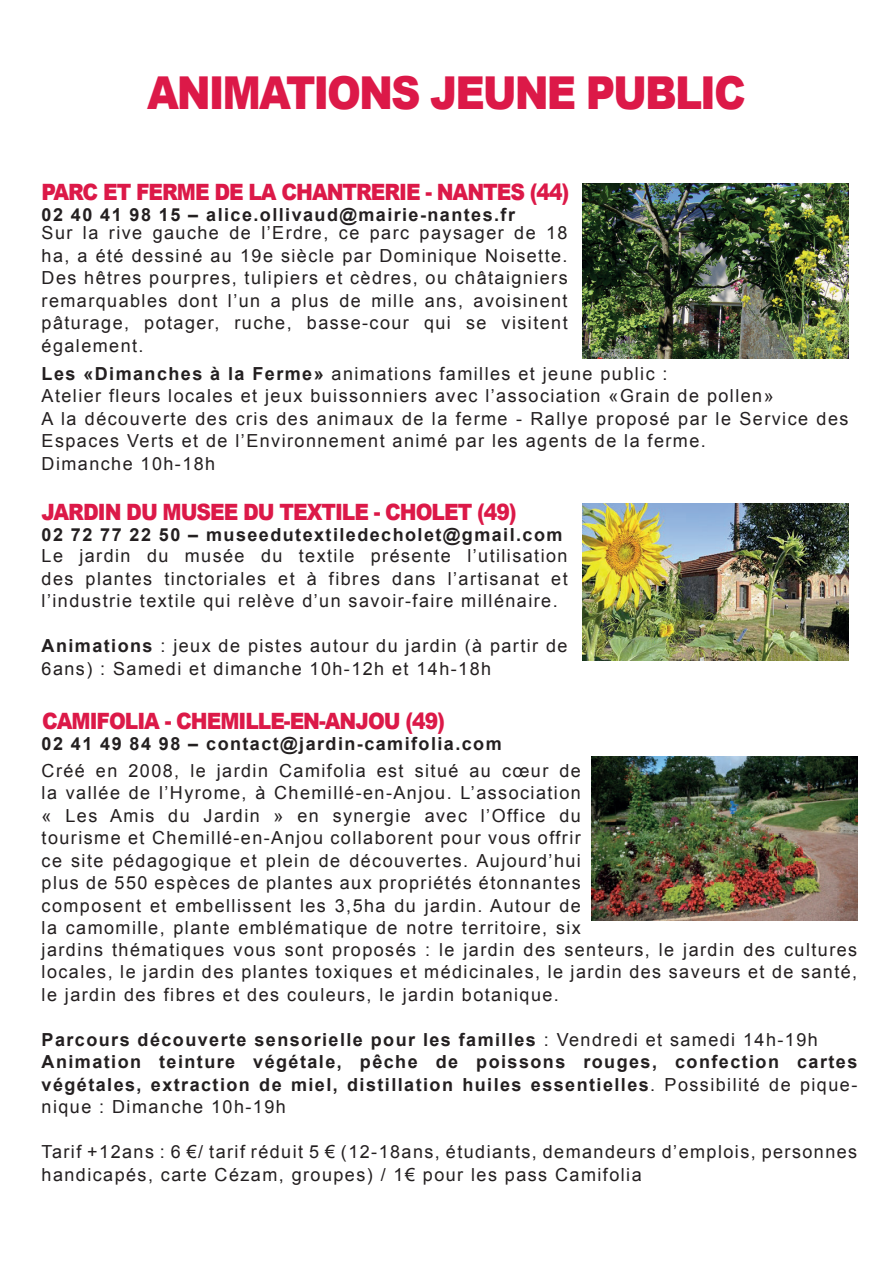
<style>
.page{position:relative;width:893px;height:1263px;background:#fff}
.page>*{position:absolute;margin:0;border:0;box-sizing:border-box;transform-origin:0 0}
.t1{font:900 45.3px "Arial";letter-spacing:-.05em;color:#dc1948;scale:.9 1}
.t2{font:900 22.5px "Arial";letter-spacing:-.05em;color:#dc1948;scale:.9 1}
.t3{font:18px/22.5px "Arial";letter-spacing:.08em;color:#231f20}
.t4{font:700 18px/22.5px "Arial";letter-spacing:.08em;color:#231f20}
.s1{font-weight:700}
.s2{font-weight:400}
</style>
<div class="page">
<img style="left:583px;top:184px;width:266px;height:175px">
<img style="left:583px;top:504px;width:266px;height:156px">
<img style="left:591px;top:756px;width:266px;height:164px">
<h1 class="t1" style="left:147px;top:60px;width:667px">ANIMATIONS JEUNE PUBLIC</h1>
<p class="t2" style="left:42px;top:176px;width:588px">PARC ET FERME DE LA CHANTRERIE - NANTES (44)</p>
<p class="t3" style="left:42px;top:222px;width:528px;text-align:justify">Sur la rive gauche de l’Erdre, ce parc paysager de 18 ha, a été dessiné au 19e siècle par Dominique Noisette.<br>Des hêtres pourpres, tulipiers et cèdres, ou châtaigniers remarquables dont l’un a plus de mille ans, avoisinent pâturage, potager, ruche, basse-cour qui se visitent également.</p>
<p class="t3" style="left:42px;top:362px;width:808px"><span class="s1">Les «Dimanches à la Ferme»</span> animations familles et jeune public :<br>Atelier fleurs locales et jeux buissonniers avec l’association «Grain de pollen»<br>A la découverte des cris des animaux de la ferme - Rallye proposé par le Service des Espaces Verts et de l’Environnement animé par les agents de la ferme.<br>Dimanche 10h-18h</p>
<p class="t4" style="left:42px;top:204px;width:475px">02 40 41 98 15 – alice.ollivaud@mairie-nantes.fr</p>
<p class="t2" style="left:42px;top:496px;width:529px">JARDIN DU MUSEE DU TEXTILE - CHOLET (49)</p>
<p class="t3" style="left:42px;top:545px;width:528px;text-align:justify">Le jardin du musée du textile présente l’utilisation des plantes tinctoriales et à fibres dans l’artisanat et l’industrie textile qui relève d’un savoir-faire millénaire.</p>
<p class="t3" style="left:42px;top:635px;width:527px"><span class="s1">Animations</span> : jeux de pistes autour du jardin (à partir de<br>6ans) : Samedi et dimanche 10h-12h et 14h-18h</p>
<p class="t4" style="left:42px;top:524px;width:522px">02 72 77 22 50 – museedutextiledecholet@gmail.com</p>
<p class="t2" style="left:42px;top:704px;width:449px">CAMIFOLIA - CHEMILLE-EN-ANJOU (49)</p>
<p class="t4" style="left:42px;top:733px;width:462px">02 41 49 84 98 – contact@jardin-camifolia.com</p>
<p class="t3" style="left:42px;top:759px;width:817px">Créé en 2008, le jardin Camifolia est situé au cœur de<br>la vallée de l’Hyrome, à Chemillé-en-Anjou. L’association<br>« Les Amis du Jardin » en synergie avec l’Office du<br>tourisme et Chemillé-en-Anjou collaborent pour vous offrir<br>ce site pédagogique et plein de découvertes. Aujourd’hui<br>plus de 550 espèces de plantes aux propriétés étonnantes<br>composent et embellissent les 3,5ha du jardin. Autour de<br>la camomille, plante emblématique de notre territoire, six<br>jardins thématiques vous sont proposés : le jardin des senteurs, le jardin des cultures locales, le jardin des plantes toxiques et médicinales, le jardin des saveurs et de santé, le jardin des fibres et des couleurs, le jardin botanique.</p>
<p class="t4" style="left:42px;top:1028px;width:817px">Parcours découverte sensorielle pour les familles <span class="s2">: Vendredi et samedi 14h-19h </span>Animation teinture végétale, pêche de poissons rouges, confection cartes végétales, extraction de miel, distillation huiles essentielles<span class="s2">. Possibilité de pique&shy;nique : Dimanche 10h-19h</span></p>
<p class="t3" style="left:42px;top:1141px;width:817px">Tarif +12ans : 6 €/ tarif réduit 5 € (12-18ans, étudiants, demandeurs d’emplois, personnes handicapés, carte Cézam, groupes) / 1€ pour les pass Camifolia</p>
</div>
